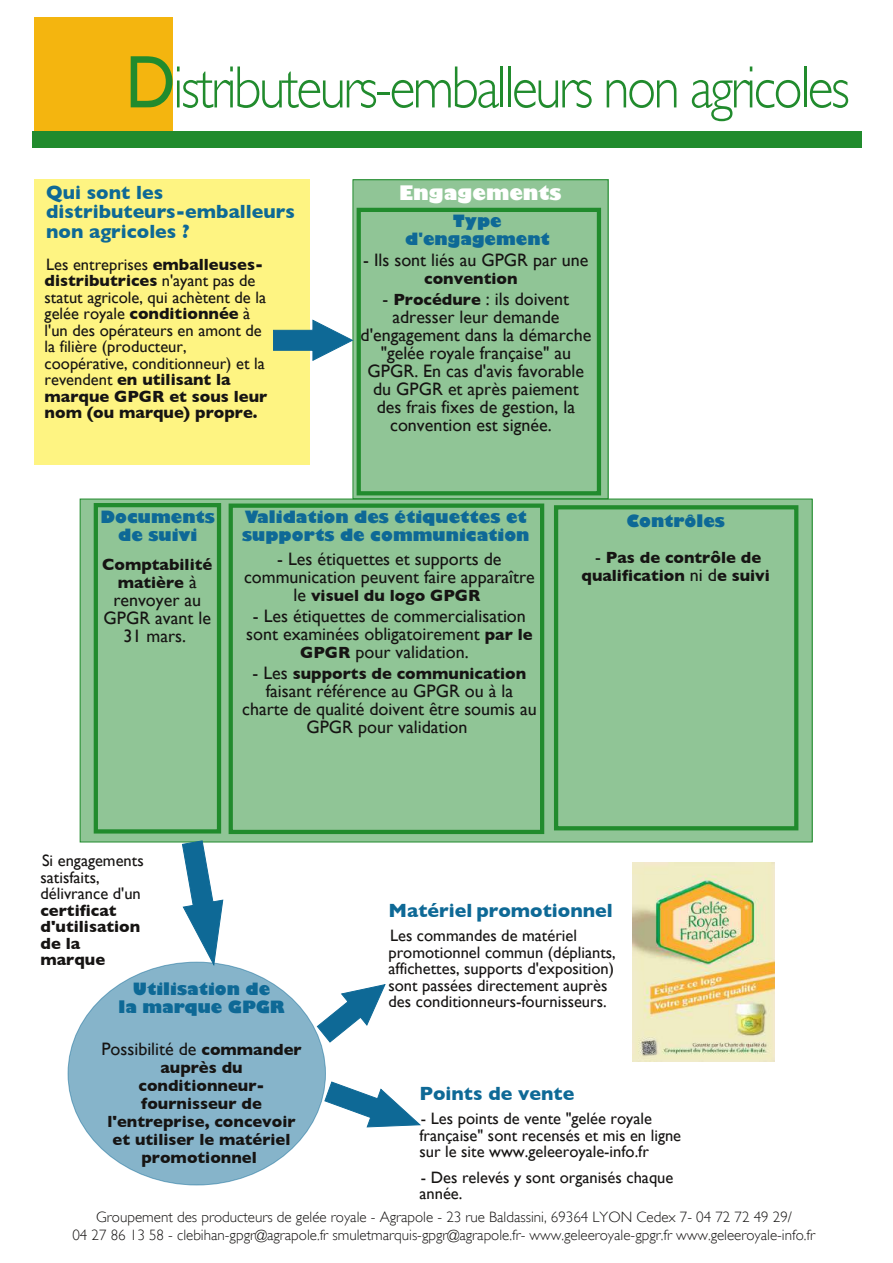
<style>
.page{position:relative;width:893px;height:1263px;background:#fff}
.page>*{position:absolute;margin:0;border:0;box-sizing:border-box;transform-origin:0 0}
.t1{font:300 60px "Gill Sans";letter-spacing:-.045em;color:#218b2d;scale:.89 1}
.t2{font:700 19.5px/19.5px "Gill Sans";color:#0e6996}
.t3{font:800 19.5px "Gill Sans";color:#fff}
.t4{font:18px/18px "Gill Sans";color:#161413;text-align:center}
.t5{font:16.5px/16.5px "Gill Sans";color:#161413}
.t6{font:700 16.5px/18px "Gill Sans";color:#161413;text-align:center}
.t7{font:800 16.5px/18px "Gill Sans";color:#0e6996;text-align:center}
.t8{font:300 15px/18px "Gill Sans";color:#161413;text-align:center}
.s1{font-weight:400;font-size:75px}
.s2{font-weight:700}
.s3{font-weight:700;font-size:16.5px}
.s4{font-weight:400;font-size:18px}
</style>
<div class="page">
<div style="left:34px;top:17px;width:138px;height:114px;background:#f4b50f"></div>
<div style="left:33px;top:132px;width:829px;height:16px;background:#218b2d"></div>
<div style="left:353px;top:180px;width:255px;height:319px;background:#90c596"></div>
<div style="left:357px;top:208px;width:244px;height:287px;border:4px solid #218b2d"></div>
<div style="left:34px;top:179px;width:275px;height:286px;background:#fef482"></div>
<svg style="left:273px;top:320px;width:80px;height:41px"></svg>
<div style="left:68px;top:962px;width:257px;height:223px;background:#86b4ca;border-radius:50%"></div>
<div style="left:80px;top:499px;width:732px;height:343px;background:#90c596"></div>
<div style="left:229px;top:503px;width:315px;height:331px;border:4px solid #218b2d"></div>
<div style="left:94px;top:503px;width:127px;height:330px;border:4px solid #218b2d"></div>
<svg style="left:172px;top:840px;width:62px;height:128px"></svg>
<svg style="left:310px;top:984px;width:76px;height:66px"></svg>
<img style="left:633px;top:862px;width:142px;height:200px">
<svg style="left:321px;top:1072px;width:100px;height:56px"></svg>
<div style="left:554px;top:505px;width:244px;height:325px;border:4px solid #218b2d"></div>
<h1 class="t1" style="left:126px;top:54px;width:815px"><span class="s1">D</span>istributeurs-emballeurs non agricoles</h1>
<p class="t2" style="left:46px;top:182px;width:250px">Qui sont les distributeurs-emballeurs non agricoles ?</p>
<p class="t5" style="left:45px;top:256px;width:224px">Les entreprises <span class="s2">emballeuses&shy;distributrices</span> n'ayant pas de statut agricole, qui achètent de la gelée royale <span class="s2">conditionnée</span> à l'un des opérateurs en amont de la filière (producteur, coopérative, conditionneur) et la revendent <span class="s2">en utilisant la marque GPGR et sous leur nom (ou marque) propre.</span></p>
<p class="t3" style="left:399px;top:180px;width:164px">Engagements</p>
<p class="t7" style="left:405px;top:212px;width:146px">Type d'engagement</p>
<p class="t4" style="left:363px;top:250px;width:227px">- Ils sont liés au GPGR par une</p>
<p class="t6" style="left:424px;top:269px;width:95px">convention</p>
<p class="t4" style="left:361px;top:289px;width:232px">- <span class="s3">Procédure</span> : ils doivent adresser leur demande d'engagement dans la démarche "gelée royale française" au<br>GPGR. En cas d'avis favorable du GPGR et après paiement des frais fixes de gestion, la convention est signée.</p>
<p class="t7" style="left:101px;top:508px;width:116px">Documents de suivi</p>
<p class="t6" style="left:102px;top:555px;width:112px">Comptabilité matière <span class="s4">à</span></p>
<p class="t4" style="left:104px;top:590px;width:109px">renvoyer au<br>GPGR avant le<br>31 mars.</p>
<p class="t7" style="left:242px;top:508px;width:289px;text-align:left">Validation des étiquettes et supports de communication</p>
<p class="t4" style="left:244px;top:550px;width:292px">- Les étiquettes et supports de communication peuvent faire apparaître</p>
<p class="t6" style="left:293px;top:587px;width:189px"><span class="s4">le</span> visuel du logo GPGR</p>
<p class="t4" style="left:246px;top:607px;width:288px">- Les étiquettes de commercialisation sont examinées obligatoirement <span class="s3">par le<br>GPGR</span> pour validation.</p>
<p class="t6" style="left:253px;top:665px;width:275px"><span class="s4">- Les</span> supports de communication</p>
<p class="t4" style="left:242px;top:682px;width:296px">faisant référence au GPGR ou à la charte de qualité doivent être soumis au<br>GPGR pour validation</p>
<p class="t7" style="left:626px;top:512px;width:100px">Contrôles</p>
<p class="t6" style="left:581px;top:549px;width:190px"><span class="s4">-</span> Pas de contrôle de qualification <span class="s4">ni d</span>e suivi</p>
<p class="t5" style="left:41px;top:852px;width:105px">Si engagements satisfaits, délivrance d'un</p>
<p class="t6" style="left:41px;top:902px;width:101px;line-height:16.5px;text-align:left">certificat d'utilisation de la marque</p>
<p class="t2" style="left:388px;top:900px;width:226px">Matériel promotionnel</p>
<p class="t5" style="left:388px;top:927px;width:229px">Les commandes de matériel promotionnel commun (dépliants, affichettes, supports d'exposition) sont passées directement auprès des conditionneurs-fournisseurs.</p>
<p class="t7" style="left:118px;top:980px;width:168px">Utilisation de<br>la marque GPGR</p>
<p class="t4" style="left:101px;top:1040px;width:202px">Possibilité de <span class="s3">commander</span></p>
<p class="t6" style="left:107px;top:1058px;width:190px">auprès du conditionneur&shy;fournisseur de l'entreprise, concevoir et utiliser le matériel promotionnel</p>
<p class="t2" style="left:419px;top:1083px;width:156px">Points de vente</p>
<p class="t5" style="left:419px;top:1110px;width:263px">- Les points de vente "gelée royale française" sont recensés et mis en ligne sur le site www.geleeroyale-info.fr</p>
<p class="t5" style="left:419px;top:1168px;width:255px">- Des relevés y sont organisés chaque année.</p>
<p class="t8" style="left:72px;top:1208px;width:744px">Groupement des producteurs de gelée royale - Agrapole - 23 rue Baldassini, 69364 LYON Cedex 7- 04 72 72 49 29/<br>04 27 86 13 58 - clebihan-gpgr@agrapole.fr smuletmarquis-gpgr@agrapole.fr- www.geleeroyale-gpgr.fr www.geleeroyale-info.fr</p>
</div>
